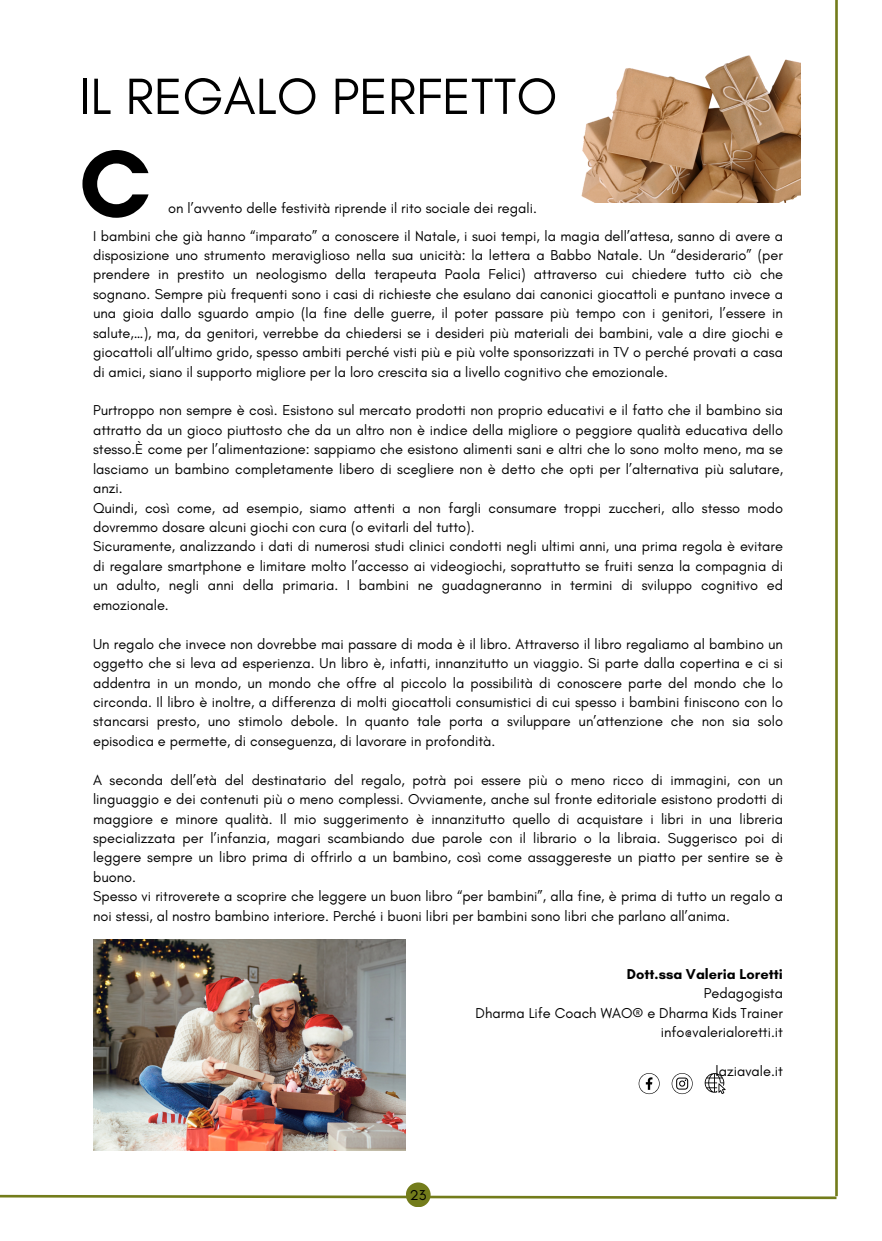
<style>
.page{position:relative;width:882px;height:1241px;background:#fff}
.page>*{position:absolute;margin:0;border:0;box-sizing:border-box;transform-origin:0 0}
.t1{font:700 96.77px "Glacial Indifference";color:#000}
.t2{font:51.98px "Glacial Indifference";color:#000}
.t3{font:14.53px/19.4px "Glacial Indifference";color:#000;text-align:justify}
.t4{font:700 14.53px "Glacial Indifference";color:#000}
.s1{color:#fff}
</style>
<div class="page">
<svg style="left:639px;top:1073px;width:21px;height:20px"></svg>
<svg style="left:672px;top:1073px;width:21px;height:20px"></svg>
<svg style="left:705px;top:1073px;width:21px;height:20px"></svg>
<img style="left:93px;top:939px;width:312px;height:211px">
<img style="left:581px;top:55px;width:220px;height:148px">
<hr style="left:835px;top:0;width:3px;height:1196px;background:#737c1b">
<svg style="left:0;top:1193px;width:838px;height:7px"></svg>
<div style="left:406px;top:1182px;width:25px;height:25px;background:#737c1b;border-radius:50%"></div>
<p class="t2" style="left:79px;top:65px;width:480px">IL REGALO PERFETTO</p>
<p class="t1" style="left:79px;top:125px;width:73px">C</p>
<p class="t3" style="left:93px;top:226px;width:692px">I bambini che già hanno “imparato” a conoscere il Natale, i suoi tempi, la magia dell’attesa, sanno di avere a disposizione uno strumento meraviglioso nella sua unicità: la lettera a Babbo Natale. Un “desiderario” (per prendere in prestito un neologismo della terapeuta Paola Felici) attraverso cui chiedere tutto ciò che sognano. Sempre più frequenti sono i casi di richieste che esulano dai canonici giocattoli e puntano invece a una gioia dallo sguardo ampio (la fine delle guerre, il poter passare più tempo con i genitori, l’essere in salute,…), ma, da genitori, verrebbe da chiedersi se i desideri più materiali dei bambini, vale a dire giochi e giocattoli all’ultimo grido, spesso ambiti perché visti più e più volte sponsorizzati in TV o perché provati a casa di amici, siano il supporto migliore per la loro crescita sia a livello cognitivo che emozionale.</p>
<p class="t3" style="left:93px;top:400px;width:692px">Purtroppo non sempre è così. Esistono sul mercato prodotti non proprio educativi e il fatto che il bambino sia attratto da un gioco piuttosto che da un altro non è indice della migliore o peggiore qualità educativa dello stesso.È come per l’alimentazione: sappiamo che esistono alimenti sani e altri che lo sono molto meno, ma se lasciamo un bambino completamente libero di scegliere non è detto che opti per l’alternativa più salutare, anzi.</p>
<p class="t3" style="left:93px;top:498px;width:692px">Quindi, così come, ad esempio, siamo attenti a non fargli consumare troppi zuccheri, allo stesso modo dovremmo dosare alcuni giochi con cura (o evitarli del tutto).</p>
<p class="t3" style="left:93px;top:536px;width:692px">Sicuramente, analizzando i dati di numerosi studi clinici condotti negli ultimi anni, una prima regola è evitare di regalare smartphone e limitare molto l’accesso ai videogiochi, soprattutto se fruiti senza la compagnia di un adulto, negli anni della primaria. I bambini ne guadagneranno in termini di sviluppo cognitivo ed emozionale.</p>
<p class="t3" style="left:93px;top:633px;width:692px">Un regalo che invece non dovrebbe mai passare di moda è il libro. Attraverso il libro regaliamo al bambino un oggetto che si leva ad esperienza. Un libro è, infatti, innanzitutto un viaggio. Si parte dalla copertina e ci si addentra in un mondo, un mondo che offre al piccolo la possibilità di conoscere parte del mondo che lo circonda. Il libro è inoltre, a differenza di molti giocattoli consumistici di cui spesso i bambini finiscono con lo stancarsi presto, uno stimolo debole. In quanto tale porta a sviluppare un’attenzione che non sia solo episodica e permette, di conseguenza, di lavorare in profondità.</p>
<p class="t3" style="left:93px;top:769px;width:691px">A seconda dell’età del destinatario del regalo, potrà poi essere più o meno ricco di immagini, con un linguaggio e dei contenuti più o meno complessi. Ovviamente, anche sul fronte editoriale esistono prodotti di maggiore e minore qualità. Il mio suggerimento è innanzitutto quello di acquistare i libri in una libreria specializzata per l’infanzia, magari scambiando due parole con il librario o la libraia. Suggerisco poi di leggere sempre un libro prima di offrirlo a un bambino, così come assaggereste un piatto per sentire se è buono.</p>
<p class="t3" style="left:93px;top:886px;width:691px">Spesso vi ritroverete a scoprire che leggere un buon libro “per bambini”, alla fine, è prima di tutto un regalo a noi stessi, al nostro bambino interiore. Perché i buoni libri per bambini sono libri che parlano all’anima.</p>
<p class="t3" style="left:168px;top:198px;width:383px">on l’avvento delle festività riprende il rito sociale dei regali.<span class="s1">to</span></p>
<p class="t3" style="left:410px;top:1184px;width:18px">23</p>
<p class="t4" style="left:627px;top:965px;width:158px">Dott.ssa Valeria Loretti</p>
<p class="t3" style="left:704px;top:983px;width:81px">Pedagogista</p>
<p class="t3" style="left:476px;top:1003px;width:309px">Dharma Life Coach WAO® e Dharma Kids Trainer</p>
<p class="t3" style="left:661px;top:1022px;width:124px">info@valerialoretti.it</p>
<p class="t3" style="left:716px;top:1061px;width:69px">laziavale.it</p>
</div>
